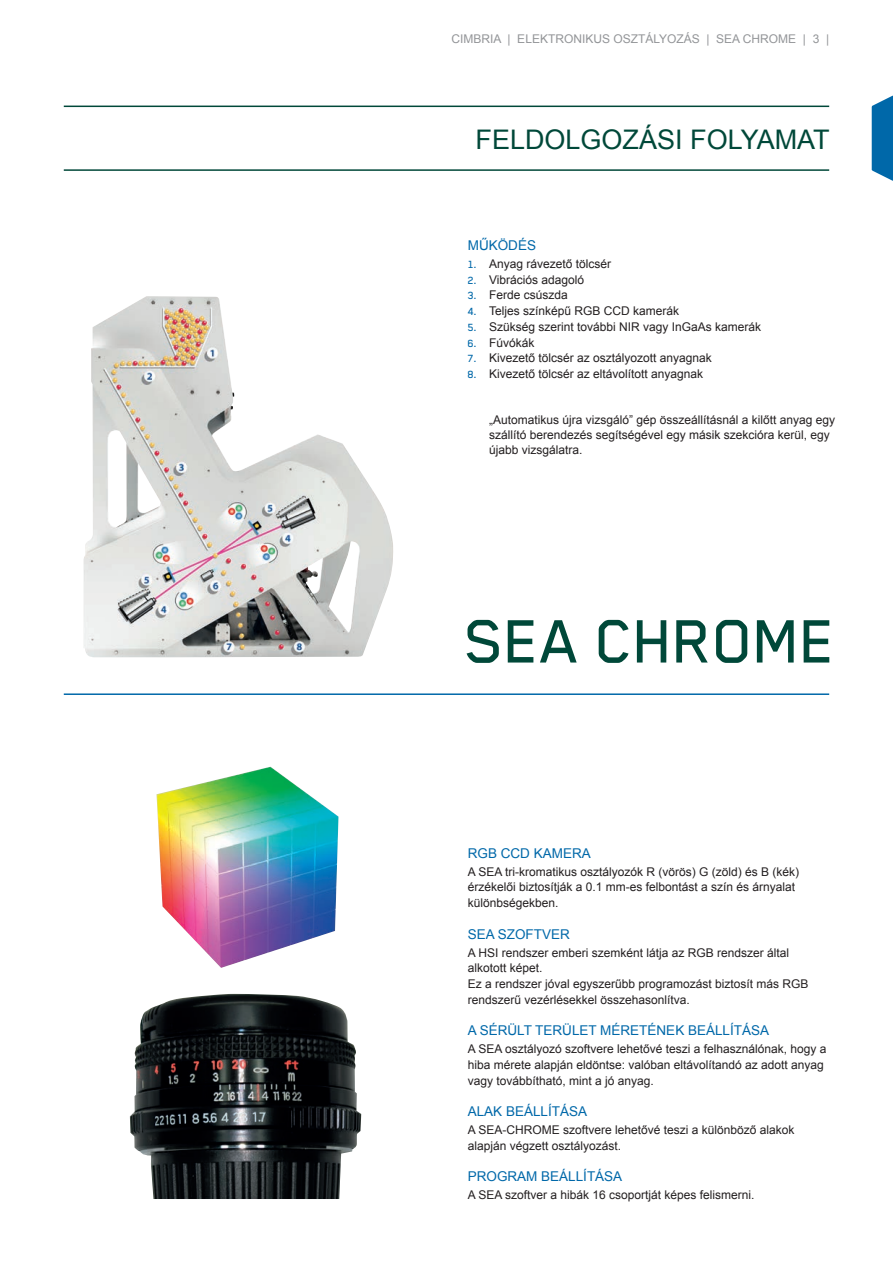
<style>
.page{position:relative;width:893px;height:1263px;background:#fff}
.page>*{position:absolute;margin:0;border:0;box-sizing:border-box;transform-origin:0 0}
.ARIAL_CB_Head_20_20{font:500 70.5px "Blender";color:#004839}
.ARIAL_CB_Head_20_20-2{font:27px "Arial";color:#004839}
.ARIAL_CB_Head_10_10{font:13.5px "Arial";color:#0068a9}
.ARIAL_CB_Text_8_5_11{font:12px/15.8px "Arial";color:#231f20}
.CB_Text_8_5_11{font:12px "Arial";color:#939598}
.s1{font-family:"Blender";font-weight:500;color:#0068a9}
</style>
<div class="page">
<hr style="left:64px;top:693px;width:765px;height:2px;background:#0068a9">
<hr style="left:64px;top:106px;width:765px;height:1px;background:#004839">
<svg style="left:872px;top:96px;width:21px;height:85px;background:#1e79b3"></svg>
<hr style="left:64px;top:169px;width:765px;height:2px;background:#004839">
<img style="left:157px;top:767px;width:181px;height:201px">
<img style="left:130px;top:994px;width:231px;height:205px">
<img style="left:84px;top:296px;width:309px;height:361px">
<p class="CB_Text_8_5_11" style="left:451px;top:30px;width:379px">CIMBRIA | ELEKTRONIKUS OSZTÁLYOZÁS | SEA CHROME | 3 |</p>
<p class="ARIAL_CB_Head_20_20-2" style="left:476px;top:122px;width:356px">FELDOLGOZÁSI FOLYAMAT</p>
<p class="ARIAL_CB_Head_10_10" style="left:468px;top:236px;width:70px">MŰKÖDÉS</p>
<p class="ARIAL_CB_Text_8_5_11" style="left:468px;top:256px;width:145px"><span class="s1">1.</span> Anyag rávezető tölcsér</p>
<p class="ARIAL_CB_Text_8_5_11" style="left:468px;top:272px;width:118px"><span class="s1">2.</span> Vibrációs adagoló</p>
<p class="ARIAL_CB_Text_8_5_11" style="left:468px;top:287px;width:101px"><span class="s1">3.</span> Ferde csúszda</p>
<p class="ARIAL_CB_Text_8_5_11" style="left:468px;top:303px;width:213px"><span class="s1">4.</span> Teljes színképű RGB CCD kamerák</p>
<p class="ARIAL_CB_Text_8_5_11" style="left:468px;top:319px;width:295px"><span class="s1">5.</span> Szükség szerint további NIR vagy InGaAs kamerák</p>
<p class="ARIAL_CB_Text_8_5_11" style="left:468px;top:335px;width:68px"><span class="s1">6.</span> Fúvókák</p>
<p class="ARIAL_CB_Text_8_5_11" style="left:468px;top:350px;width:246px"><span class="s1">7.</span> Kivezető tölcsér az osztályozott anyagnak</p>
<p class="ARIAL_CB_Text_8_5_11" style="left:468px;top:366px;width:237px"><span class="s1">8.</span> Kivezető tölcsér az eltávolított anyagnak</p>
<p class="ARIAL_CB_Text_8_5_11" style="left:489px;top:412px;width:348px;line-height:15px">„Automatikus újra vizsgáló” gép összeállításnál a kilőtt anyag egy szállító berendezés segítségével egy másik szekcióra kerül, egy újabb vizsgálatra.</p>
<p class="ARIAL_CB_Head_20_20" style="left:465px;top:604px;width:373px">SEA CHROME</p>
<p class="ARIAL_CB_Head_10_10" style="left:468px;top:844px;width:125px">RGB CCD KAMERA</p>
<p class="ARIAL_CB_Text_8_5_11" style="left:468px;top:864px;width:333px">A SEA tri-kromatikus osztályozók R (vörös) G (zöld) és B (kék) érzékelői biztosítják a 0.1 mm-es felbontást a szín és árnyalat különbségekben.</p>
<p class="ARIAL_CB_Head_10_10" style="left:468px;top:925px;width:104px">SEA SZOFTVER</p>
<p class="ARIAL_CB_Text_8_5_11" style="left:468px;top:944px;width:323px">A HSI rendszer emberi szemként látja az RGB rendszer által alkotott képet.</p>
<p class="ARIAL_CB_Text_8_5_11" style="left:468px;top:976px;width:342px">Ez a rendszer jóval egyszerűbb programozást biztosít más RGB rendszerű vezérlésekkel összehasonlítva.</p>
<p class="ARIAL_CB_Head_10_10" style="left:468px;top:1022px;width:303px">A SÉRÜLT TERÜLET MÉRETÉNEK BEÁLLÍTÁSA</p>
<p class="ARIAL_CB_Text_8_5_11" style="left:468px;top:1041px;width:360px">A SEA osztályozó szoftvere lehetővé teszi a felhasználónak, hogy a hiba mérete alapján eldöntse: valóban eltávolítandó az adott anyag vagy továbbítható, mint a jó anyag.</p>
<p class="ARIAL_CB_Head_10_10" style="left:468px;top:1102px;width:121px">ALAK BEÁLLÍTÁSA</p>
<p class="ARIAL_CB_Text_8_5_11" style="left:468px;top:1122px;width:328px">A SEA-CHROME szoftvere lehetővé teszi a különböző alakok alapján végzett osztályozást.</p>
<p class="ARIAL_CB_Head_10_10" style="left:468px;top:1168px;width:156px">PROGRAM BEÁLLÍTÁSA</p>
<p class="ARIAL_CB_Text_8_5_11" style="left:468px;top:1187px;width:288px">A SEA szoftver a hibák 16 csoportját képes felismerni.</p>
</div>
